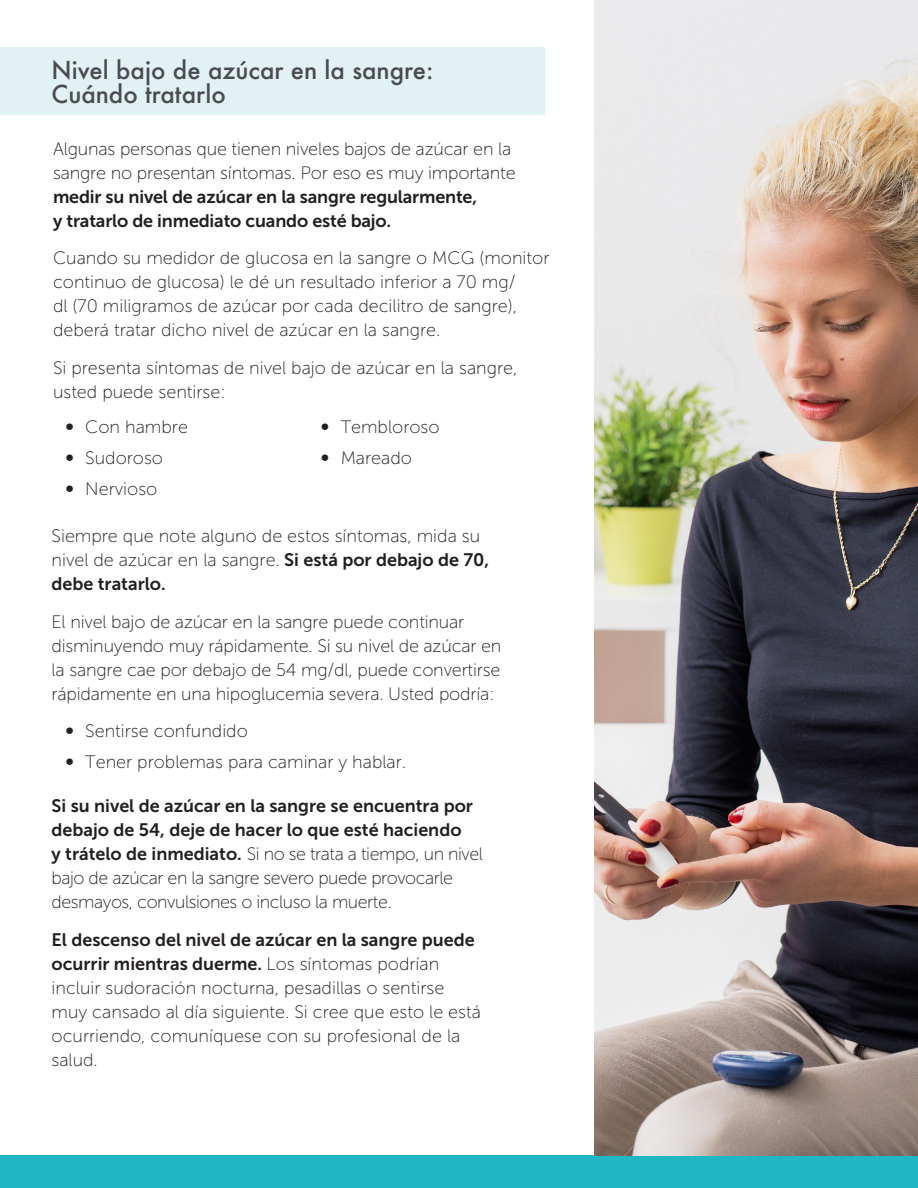
<style>
.page{position:relative;width:918px;height:1188px;background:#fff}
.page>*{position:absolute;margin:0;border:0;box-sizing:border-box;transform-origin:0 0}
.t1{font:500 24px/24px "Futura";color:#4b4c4d}
.Body_Copy{font:18px/24px "Museo Sans 100";color:#231f20}
.Body_Copy-2{font:18px/24px "Museo Sans 100";letter-spacing:-.025em;color:#231f20}
.s1{font-family:"Museo Sans 700"}
.s2{font-family:"Museo Sans 500"}
</style>
<div class="page">
<div style="left:0;top:1156px;width:918px;height:32px;background:#21b6c4"></div>
<div style="left:0;top:47px;width:544px;height:68px;background:#e1f1f4"></div>
<img style="left:594px;top:0;width:324px;height:1156px">
<h2 class="t1" style="left:52px;top:58px;width:384px">Nivel bajo de azúcar en la sangre:<br>Cuándo tratarlo</h2>
<p class="Body_Copy" style="left:53px;top:137px;width:464px">Algunas personas que tienen niveles bajos de azúcar en la sangre no presentan síntomas. Por eso es muy importante <span class="s1">medir su nivel de azúcar en la sangre regularmente,<br>y tratarlo de inmediato cuando esté bajo.</span></p>
<p class="Body_Copy" style="left:53px;top:246px;width:498px">Cuando su medidor de glucosa en la sangre o MCG (monitor continuo de glucosa) le dé un resultado inferior a 70 mg/<br>dl (70 miligramos de azúcar por cada decilitro de sangre), deberá tratar dicho nivel de azúcar en la sangre.</p>
<p class="Body_Copy" style="left:53px;top:356px;width:466px">Si presenta síntomas de nivel bajo de azúcar en la sangre, usted puede sentirse:</p>
<p class="Body_Copy" style="left:65px;top:415px;width:124px"><span class="s2">∞</span> Con hambre</p>
<p class="Body_Copy" style="left:65px;top:446px;width:100px"><span class="s2">∞</span> Sudoroso</p>
<p class="Body_Copy" style="left:65px;top:477px;width:94px"><span class="s2">∞</span> Nervioso</p>
<p class="Body_Copy" style="left:320px;top:415px;width:121px"><span class="s2">∞</span> Tembloroso</p>
<p class="Body_Copy" style="left:320px;top:446px;width:93px"><span class="s2">∞</span> Mareado</p>
<p class="Body_Copy" style="left:52px;top:524px;width:439px">Siempre que note alguno de estos síntomas, mida su nivel de azúcar en la sangre. <span class="s1">Si está por debajo de 70, debe tratarlo.</span></p>
<p class="Body_Copy" style="left:52px;top:610px;width:451px">El nivel bajo de azúcar en la sangre puede continuar disminuyendo muy rápidamente. Si su nivel de azúcar en la sangre cae por debajo de 54 mg/dl, puede convertirse rápidamente en una hipoglucemia severa. Usted podría:</p>
<p class="Body_Copy" style="left:65px;top:719px;width:184px"><span class="s2">∞</span> Sentirse confundido</p>
<p class="Body_Copy" style="left:65px;top:750px;width:343px"><span class="s2">∞</span> Tener problemas para caminar y hablar.</p>
<p class="Body_Copy-2" style="left:52px;top:794px;width:433px"><span class="s1">Si su nivel de azúcar en la sangre se encuentra por debajo de 54, deje de hacer lo que esté haciendo<br>y trátelo de inmediato.</span> Si no se trata a tiempo, un nivel bajo de azúcar en la sangre severo puede provocarle desmayos, convulsiones o incluso la muerte.</p>
<p class="Body_Copy" style="left:52px;top:928px;width:431px"><span class="s1">El descenso del nivel de azúcar en la sangre puede ocurrir mientras duerme.</span> Los síntomas podrían incluir sudoración nocturna, pesadillas o sentirse muy cansado al día siguiente. Si cree que esto le está ocurriendo, comuníquese con su profesional de la salud.</p>
</div>
